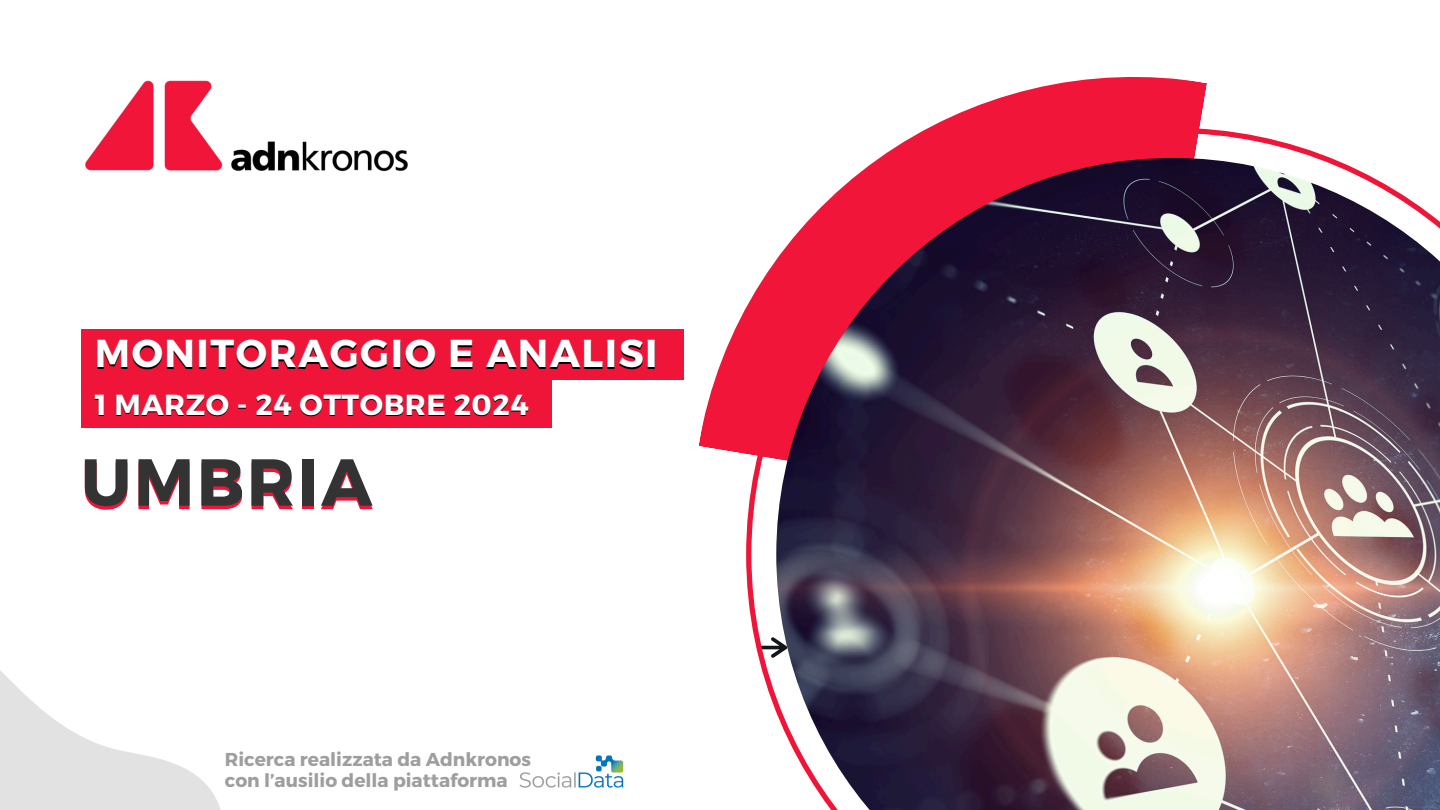
<style>
.page{position:relative;width:1440px;height:810px;background:#fff}
.page>*{position:absolute;margin:0;border:0;box-sizing:border-box;transform-origin:0 0}
.t1{font:700 66.3px "Montserrat";letter-spacing:.04em;color:#ef1538}
.t2{font:700 38.9px "Montserrat";letter-spacing:.04em;color:#000}
.t3{font:700 29px "Montserrat";letter-spacing:.02em;color:#000}
.t4{font:700 18.7px/20.2px "Montserrat";color:#9e9e9e}
</style>
<div class="page">
<svg style="left:0;top:670px;width:221px;height:140px"></svg>
<div style="left:81px;top:329px;width:602px;height:51px;background:#ef1538"></div>
<div style="left:81px;top:379px;width:471px;height:49px;background:#ef1538"></div>
<svg style="left:746px;top:129px;width:585px;height:583px"></svg>
<svg style="left:699px;top:76px;width:508px;height:443px"></svg>
<img style="left:776px;top:158px;width:664px;height:652px">
<img style="left:519px;top:755px;width:105px;height:33px">
<img style="left:85px;top:80px;width:323px;height:92px">
<h2 class="t2" style="left:95px;top:330px;width:564px">MONITORAGGIO E ANALISI</h2>
<h3 class="t3" style="left:95px;top:387px;width:436px">1 MARZO - 24 OTTOBRE 2024</h3>
<h1 class="t1" style="left:81px;top:442px;width:293px">UMBRIA</h1>
<h3 class="t4" style="left:225px;top:749px;width:308px">Ricerca realizzata da Adnkronos con l’ausilio della piattaforma</h3>
</div>
